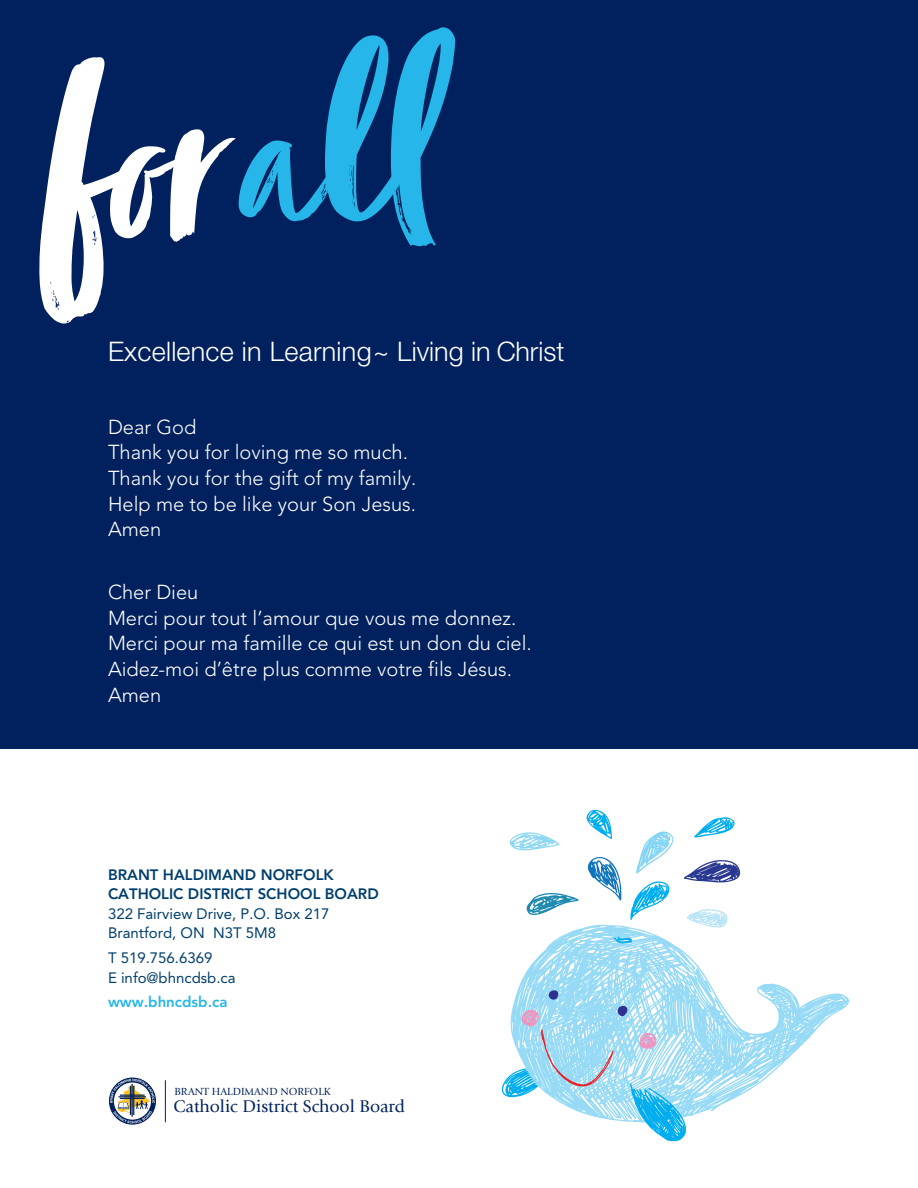
<style>
.page{position:relative;width:918px;height:1188px;background:#fff}
.page>*{position:absolute;margin:0;border:0;box-sizing:border-box;transform-origin:0 0}
.t1{font:251.4px "Zooja";color:#fff}
.t2{font:300 27px "Helvetica Neue LT Std";letter-spacing:.01em;color:#fff}
.t3{font:300 20.1px "Avenir LT Std";color:#fff}
.t4{font:17.7px "Giovanni Std";color:#00215d}
.t5{font:15px "Avenir LT Std";color:#003e6d}
.t6{font:800 15px/19.5px "Avenir LT Std";color:#003e6d}
.t7{font:800 15px "Avenir LT Std";color:#26b6ea}
.t8{font:10.8px "Giovanni Std";color:#00215d}
.s1{color:#26b6ea}
</style>
<div class="page">
<div style="left:0;top:0;width:918px;height:748px;background:#00215d"></div>
<svg style="left:108px;top:1077px;width:49px;height:48px"></svg>
<svg style="left:110px;top:1079px;width:45px;height:44px"></svg>
<hr style="left:165px;top:1080px;width:1px;height:42px;background:#00215d">
<svg style="left:513px;top:924px;width:336px;height:193px"></svg>
<svg style="left:549px;top:990px;width:9px;height:10px"></svg>
<svg style="left:501px;top:1006px;width:186px;height:136px"></svg>
<svg style="left:613px;top:936px;width:19px;height:8px"></svg>
<svg style="left:630px;top:817px;width:111px;height:111px"></svg>
<svg style="left:587px;top:857px;width:35px;height:44px"></svg>
<svg style="left:526px;top:893px;width:53px;height:22px"></svg>
<svg style="left:509px;top:832px;width:50px;height:18px"></svg>
<svg style="left:586px;top:809px;width:26px;height:30px"></svg>
<p class="t1" style="left:31px;top:41px;width:411px;rotate:-3deg">for<span class="s1">all</span></p>
<p class="t2" style="left:108px;top:334px;width:458px">Excellence in Learning~ Living in Christ</p>
<p class="t3" style="left:108px;top:415px;width:90px">Dear God</p>
<p class="t3" style="left:108px;top:441px;width:301px">Thank you for loving me so much.</p>
<p class="t3" style="left:108px;top:466px;width:310px">Thank you for the gift of my family.</p>
<p class="t3" style="left:108px;top:492px;width:310px">Help me to be like your Son Jesus.</p>
<p class="t3" style="left:108px;top:518px;width:55px">Amen</p>
<p class="t3" style="left:108px;top:580px;width:92px">Cher Dieu</p>
<p class="t3" style="left:108px;top:606px;width:410px">Merci pour tout l’amour que vous me donnez.</p>
<p class="t3" style="left:108px;top:632px;width:425px">Merci pour ma famille ce qui est un don du ciel.</p>
<p class="t3" style="left:108px;top:657px;width:406px">Aidez-moi d’être plus comme votre fils Jésus.</p>
<p class="t3" style="left:108px;top:683px;width:55px">Amen</p>
<p class="t6" style="left:108px;top:865px;width:272px">BRANT HALDIMAND NORFOLK<br>CATHOLIC DISTRICT SCHOOL BOARD</p>
<p class="t5" style="left:108px;top:905px;width:223px">322 Fairview Drive, P.O. Box 217</p>
<p class="t5" style="left:108px;top:924px;width:170px">Brantford, ON N3T 5M8</p>
<p class="t5" style="left:108px;top:949px;width:106px">T 519.756.6369</p>
<p class="t5" style="left:108px;top:969px;width:129px">E info@bhncdsb.ca</p>
<p class="t7" style="left:108px;top:993px;width:121px">www.bhncdsb.ca</p>
<p class="t8" style="left:174px;top:1085px;width:158px">BRANT HALDIMAND NORFOLK</p>
<p class="t4" style="left:173px;top:1097px;width:233px">Catholic District School Board</p>
</div>
